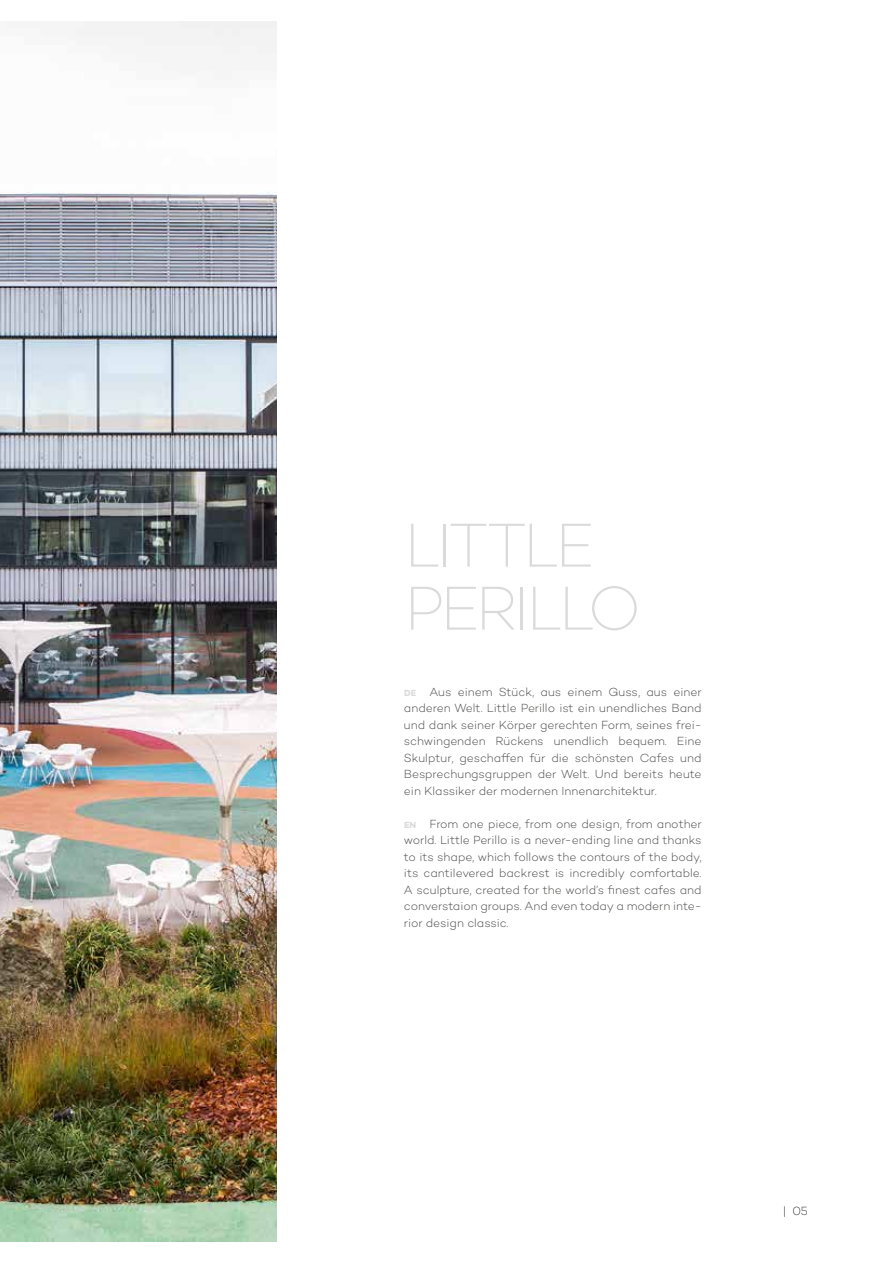
<style>
.page{position:relative;width:893px;height:1263px;background:#fff}
.page>*{position:absolute;margin:0;border:0;box-sizing:border-box;transform-origin:0 0}
.t1{font:200 63px/63px "Campton";letter-spacing:-.065em;color:#dadada}
.t2{font:300 12px/16.5px "Campton";color:#4a4a49;text-align:justify}
.t3{font:200 12px "Campton";color:#000}
.s1{font-weight:700;font-size:9px;color:#dadada}
</style>
<div class="page">
<img style="left:0;top:21px;width:276px;height:1221px">
<h1 class="t1" style="left:404px;top:513px;width:238px">LITTLE<br>PERILLO</h1>
<p class="t2" style="left:404px;top:683px;width:299px"><span class="s1">DE</span> Aus einem Stück, aus einem Guss, aus einer anderen Welt. Little Perillo ist ein unendliches Band und dank seiner Körper gerechten Form, seines frei&shy;schwingenden Rückens unendlich bequem. Eine Skulptur, geschaffen für die schönsten Cafes und Besprechungsgruppen der Welt. Und bereits heute ein Klassiker der modernen Innenarchitektur.</p>
<p class="t2" style="left:404px;top:815px;width:299px"><span class="s1">EN</span> From one piece, from one design, from another world. Little Perillo is a never-ending line and thanks to its shape, which follows the contours of the body, its cantilevered backrest is incredibly comfortable.<br>A sculpture, created for the world’s finest cafes and converstaion groups. And even today a modern inte&shy;rior design classic.</p>
<p class="t3" style="left:783px;top:1204px;width:27px">| 05</p>
</div>
